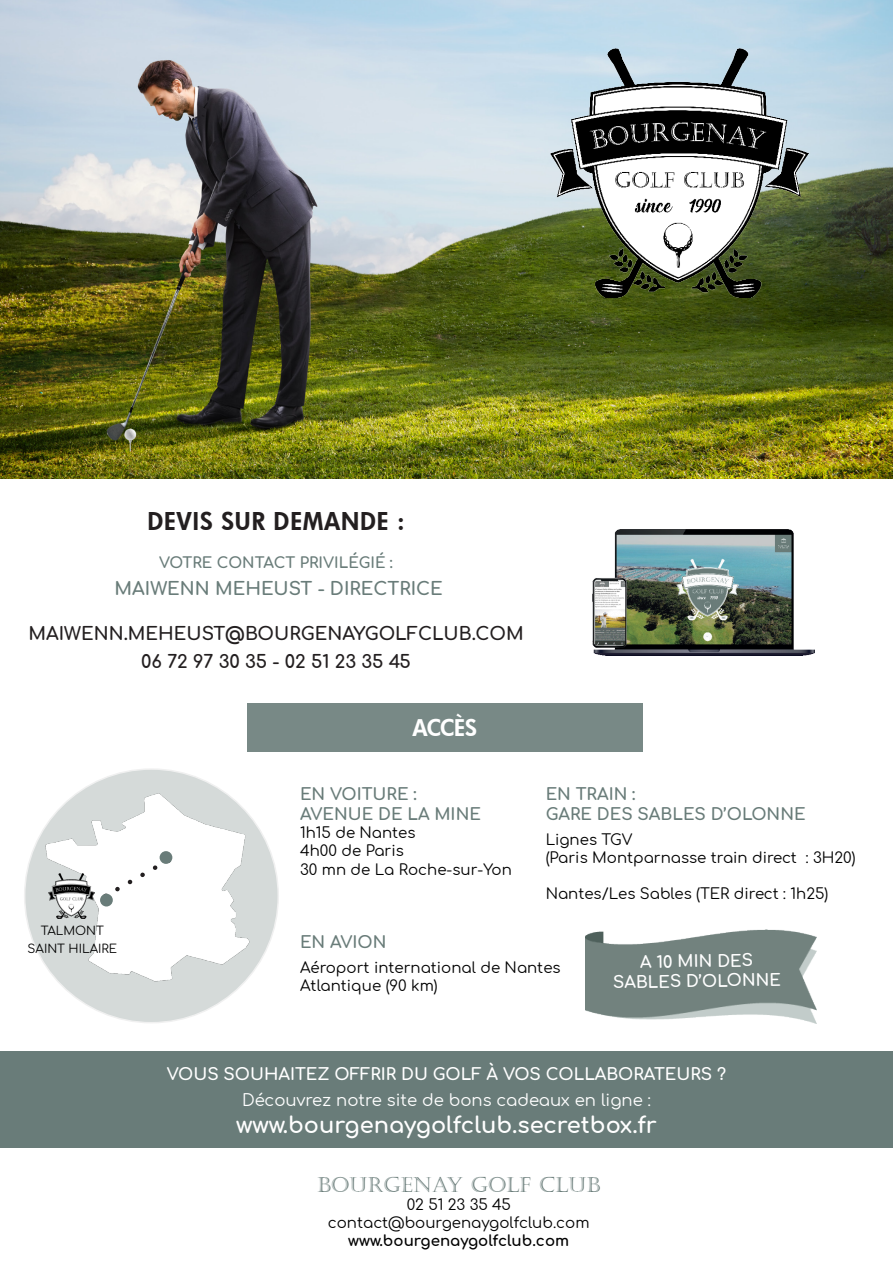
<style>
.page{position:relative;width:893px;height:1263px;background:#fff}
.page>*{position:absolute;margin:0;border:0;box-sizing:border-box;transform-origin:0 0}
.t1{font:800 24px "Futura";letter-spacing:.04em;color:#231f20}
.t2{font:700 22.5px "Comfortaa";color:#fff}
.t3{font:800 22.5px "Futura";color:#fff}
.t4{font:21px "Castellar";color:#697c79}
.t5{font:700 18px/28.5px "Comfortaa";color:#231f20;text-align:center}
.t6{font:700 18px "Comfortaa";color:#697c79}
.t7{font:700 16.5px/19.8px "Comfortaa";color:#fff;text-align:center}
.t8{font:700 16.5px "Comfortaa";color:#697c79}
.t9{font:16.5px "Comfortaa";color:#fff}
.t10{font:15px/19.8px "Comfortaa";color:#000}
.t11{font:700 15px "Comfortaa";color:#000}
.t12{font:700 15px "Comfortaa";color:#697c79}
.t13{font:12px "Comfortaa";color:#000}
</style>
<div class="page">
<div style="left:247px;top:703px;width:395px;height:48px;background:#788986"></div>
<div style="left:25px;top:769px;width:253px;height:254px;background:#d5dad9;border-radius:50%"></div>
<img style="left:24px;top:788px;width:255px;height:210px">
<div style="left:105px;top:861px;width:56px;height:37px;background:#fff"></div>
<div style="left:160px;top:851px;width:12px;height:13px;background:#697c79;border-radius:50%"></div>
<div style="left:100px;top:894px;width:13px;height:12px;background:#697c79;border-radius:50%"></div>
<img style="left:48px;top:873px;width:46px;height:45px">
<div style="left:0;top:1051px;width:893px;height:96px;background:#697c79"></div>
<img style="left:0;top:0;width:893px;height:478px">
<img style="left:592px;top:530px;width:222px;height:126px">
<img style="left:595px;top:581px;width:30px;height:64px">
<img style="left:550px;top:49px;width:258px;height:249px">
<img style="left:585px;top:930px;width:232px;height:93px">
<p class="t1" style="left:148px;top:505px;width:258px">DEVIS SUR DEMANDE :</p>
<p class="t12" style="left:159px;top:548px;width:235px">VOTRE CONTACT PRIVILÉGIÉ :</p>
<p class="t6" style="left:115px;top:571px;width:330px">MAIWENN MEHEUST - DIRECTRICE</p>
<p class="t5" style="left:29px;top:616px;width:497px">MAIWENN.MEHEUST@BOURGENAYGOLFCLUB.COM<br>06 72 97 30 35 - 02 51 23 35 45</p>
<p class="t13" style="left:41px;top:919px;width:65px">TALMONT</p>
<p class="t13" style="left:28px;top:937px;width:91px">SAINT HILAIRE</p>
<p class="t3" style="left:412px;top:713px;width:66px">ACCÈS</p>
<p class="t8" style="left:300px;top:779px;width:118px">EN VOITURE :</p>
<p class="t8" style="left:300px;top:798px;width:182px">AVENUE DE LA MINE</p>
<p class="t10" style="left:300px;top:820px;width:117px">1h15 de Nantes</p>
<p class="t10" style="left:300px;top:838px;width:213px">4h00 de Paris<br>30 mn de La Roche-sur-Yon</p>
<p class="t8" style="left:546px;top:779px;width:91px">EN TRAIN :</p>
<p class="t8" style="left:546px;top:798px;width:261px">GARE DES SABLES D’OLONNE</p>
<p class="t10" style="left:546px;top:827px;width:88px">Lignes TGV</p>
<p class="t10" style="left:546px;top:845px;width:311px">(Paris Montparnasse train direct : 3H20)</p>
<p class="t10" style="left:546px;top:881px;width:284px">Nantes/Les Sables (TER direct : 1h25)</p>
<p class="t8" style="left:300px;top:926px;width:88px">EN AVION</p>
<p class="t10" style="left:300px;top:955px;width:262px">Aéroport international de Nantes</p>
<p class="t10" style="left:300px;top:973px;width:139px">Atlantique (90 km)</p>
<p class="t7" style="left:612px;top:950px;width:170px;rotate:-1deg">A 10 MIN DES<br>SABLES D’OLONNE</p>
<p class="t7" style="left:167px;top:1062px;width:561px">VOUS SOUHAITEZ OFFRIR DU GOLF À VOS COLLABORATEURS ?</p>
<p class="t9" style="left:242px;top:1085px;width:410px">Découvrez notre site de bons cadeaux en ligne :</p>
<p class="t2" style="left:236px;top:1104px;width:422px">www.bourgenaygolfclub.secretbox.fr</p>
<p class="t4" style="left:317px;top:1172px;width:32px">BOURGENAY</p>
<p class="t4" style="left:471px;top:1172px;width:16px">GOLF</p>
<p class="t4" style="left:539px;top:1172px;width:63px">CLUB</p>
<p class="t10" style="left:328px;top:1193px;width:263px;line-height:18px;text-align:center">02 51 23 35 45 contact@bourgenaygolfclub.com</p>
<p class="t11" style="left:348px;top:1226px;width:222px">www.bourgenaygolfclub.com</p>
</div>
